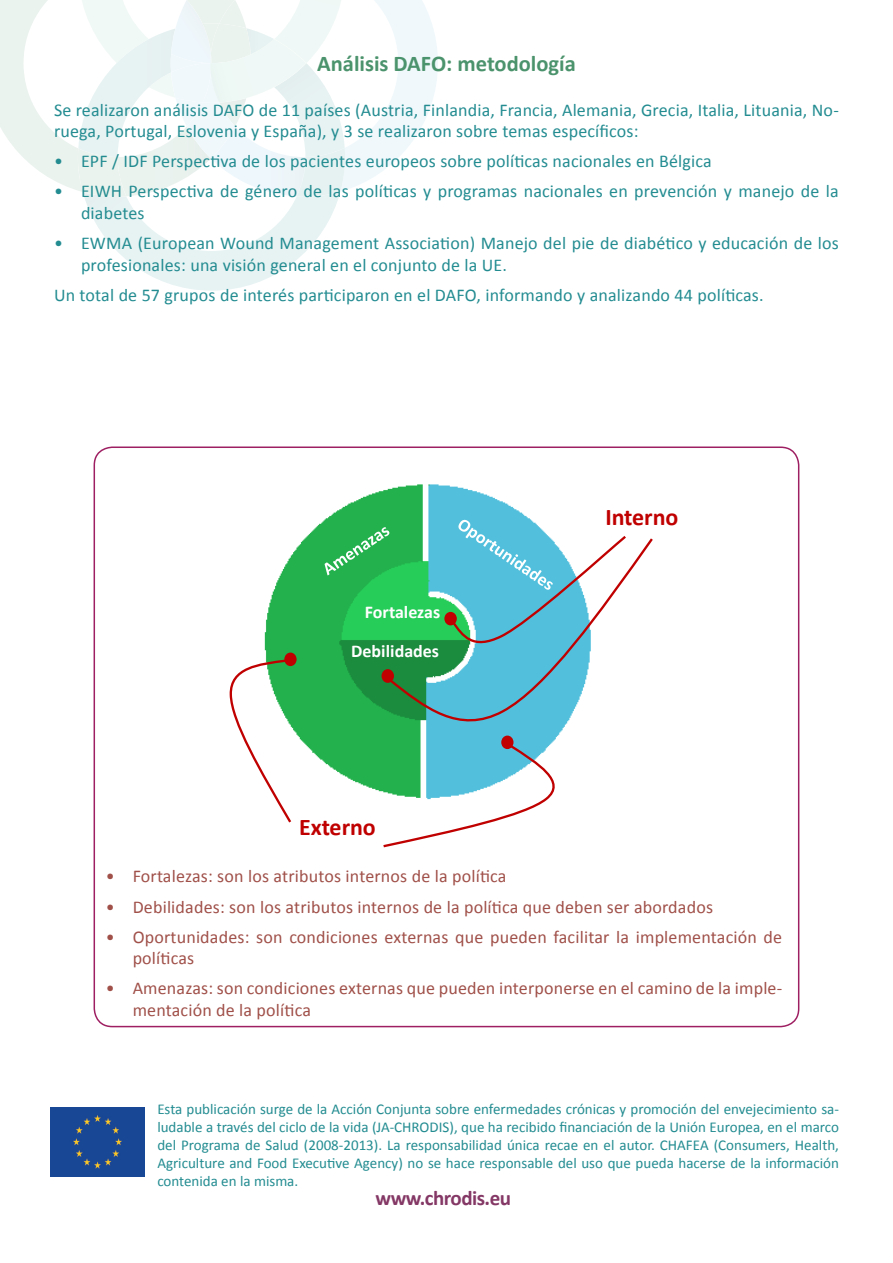
<style>
.page{position:relative;width:893px;height:1263px;background:#fff}
.page>*{position:absolute;margin:0;border:0;box-sizing:border-box;transform-origin:0 0}
.t1{font:700 24px "Calibri";color:#c00000}
.t2{font:700 22.5px "Calibri";color:#4b936c}
.t3{font:700 21px "Calibri";letter-spacing:-.025em;color:#843865}
.t4{font:18px/21.6px "Calibri";letter-spacing:.01em;color:#238c91}
.t5{font:18px/21.6px "Calibri";letter-spacing:.01em;color:#a05049}
.t6{font:700 18px/38.5px "Calibri";color:#fff;text-align:right}
.t7{font:15px/18px "Calibri";color:#238c91;text-align:justify}
</style>
<div class="page">
<svg style="left:0;top:0;width:438px;height:291px"></svg>
<div style="left:51px;top:1108px;width:93px;height:68px;background:#184895"></div>
<img style="left:264px;top:484px;width:295px;height:308px">
<svg style="left:325px;top:527px;width:64px;height:48px"></svg>
<svg style="left:230px;top:658px;width:63px;height:165px"></svg>
<svg style="left:449px;top:520px;width:110px;height:16px"></svg>
<svg style="left:386px;top:536px;width:267px;height:199px"></svg>
<svg style="left:381px;top:742px;width:178px;height:106px"></svg>
<div style="left:285px;top:653px;width:11px;height:12px;background:#c00000;border-radius:50%"></div>
<div style="left:284px;top:653px;width:13px;height:13px;border:1px solid #c00000;border-radius:50%"></div>
<div style="left:445px;top:613px;width:11px;height:12px;background:#c00000;border-radius:50%"></div>
<div style="left:444px;top:612px;width:13px;height:13px;border:1px solid #c00000;border-radius:50%"></div>
<div style="left:382px;top:670px;width:11px;height:12px;background:#c00000;border-radius:50%"></div>
<div style="left:382px;top:669px;width:12px;height:14px;border:1px solid #c00000;border-radius:50%"></div>
<div style="left:502px;top:736px;width:11px;height:12px;background:#c00000;border-radius:50%"></div>
<div style="left:501px;top:735px;width:12px;height:14px;border:1px solid #c00000;border-radius:50%"></div>
<p class="t2" style="left:317px;top:49px;width:260px">Análisis DAFO: metodología</p>
<p class="t4" style="left:54px;top:99px;width:786px">Se realizaron análisis DAFO de 11 países (Austria, Finlandia, Francia, Alemania, Grecia, Italia, Lituania, No&shy;ruega, Portugal, Eslovenia y España), y 3 se realizaron sobre temas específicos:</p>
<p class="t4" style="left:54px;top:151px;width:659px">• EPF / IDF Perspectiva de los pacientes europeos sobre políticas nacionales en Bélgica</p>
<p class="t4" style="left:81px;top:181px;width:759px;text-indent:-27px">• EIWH Perspectiva de género de las políticas y programas nacionales en prevención y manejo de la diabetes</p>
<p class="t4" style="left:81px;top:232px;width:759px;text-indent:-27px">• EWMA (European Wound Management Association) Manejo del pie de diabético y educación de los profesionales: una visión general en el conjunto de la UE.</p>
<p class="t4" style="left:54px;top:284px;width:711px">Un total de 57 grupos de interés participaron en el DAFO, informando y analizando 44 políticas.</p>
<p class="t6" style="left:351px;top:593px;width:91px">Fortalezas<br>Debilidades</p>
<p class="t1" style="left:299px;top:812px;width:78px">Externo</p>
<p class="t1" style="left:605px;top:502px;width:75px">Interno</p>
<p class="t5" style="left:106px;top:866px;width:402px">• Fortalezas: son los atributos internos de la política</p>
<p class="t5" style="left:106px;top:896px;width:609px">• Debilidades: son los atributos internos de la política que deben ser abordados</p>
<p class="t5" style="left:133px;top:926px;width:651px;text-indent:-27px">• Oportunidades: son condiciones externas que pueden facilitar la implementación de políticas</p>
<p class="t5" style="left:133px;top:978px;width:651px;text-indent:-27px">• Amenazas: son condiciones externas que pueden interponerse en el camino de la imple&shy;mentación de la política</p>
<p class="t7" style="left:157px;top:1100px;width:683px">Esta publicación surge de la Acción Conjunta sobre enfermedades crónicas y promoción del envejecimiento sa&shy;ludable a través del ciclo de la vida (JA-CHRODIS), que ha recibido financiación de la Unión Europea, en el marco del Programa de Salud (2008-2013). La responsabilidad única recae en el autor. CHAFEA (Consumers, Health, Agriculture and Food Executive Agency) no se hace responsable del uso que pueda hacerse de la información contenida en la misma.</p>
<p class="t3" style="left:375px;top:1184px;width:137px">www.chrodis.eu</p>
</div>
